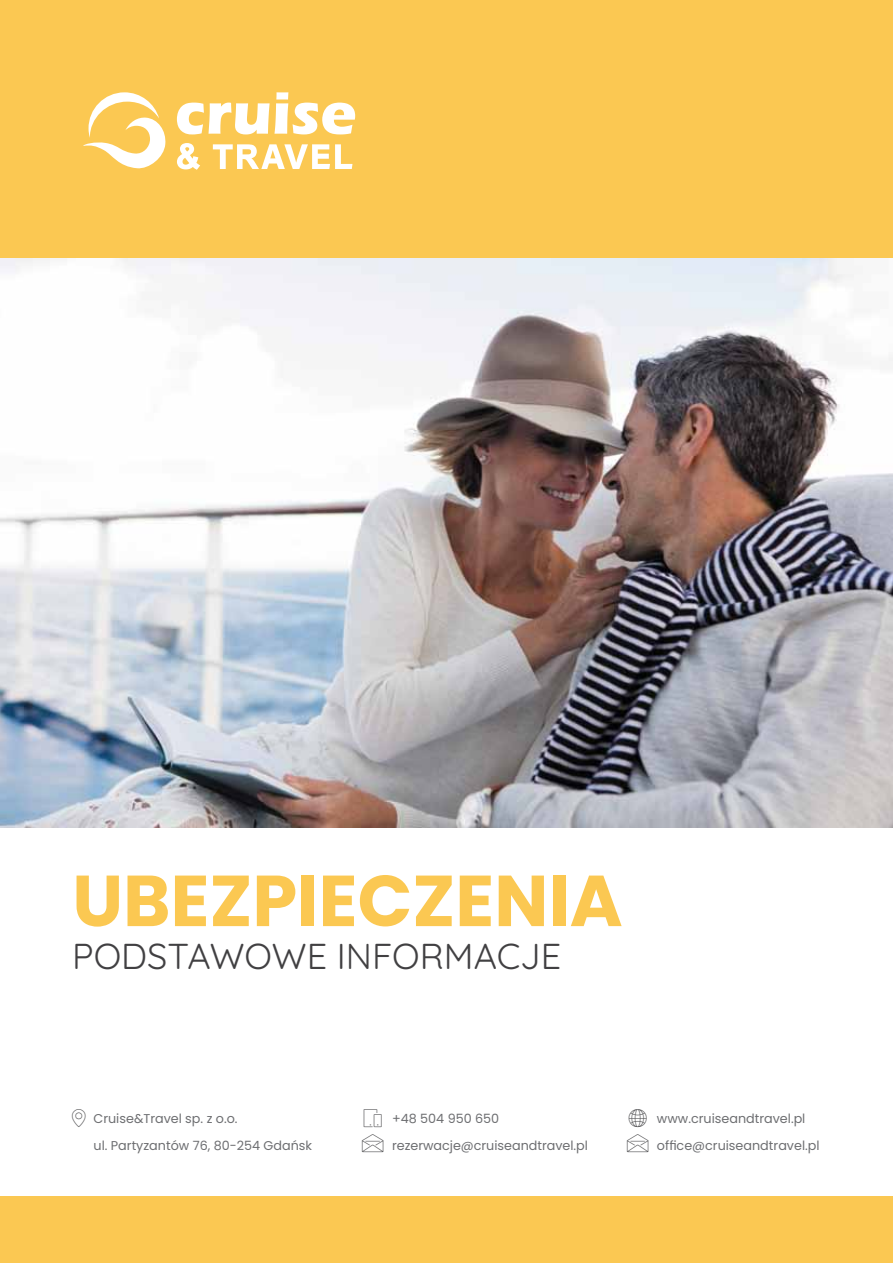
<style>
.page{position:relative;width:893px;height:1263px;background:#fff}
.page>*{position:absolute;margin:0;border:0;box-sizing:border-box;transform-origin:0 0}
.t1{font:700 72px "Poppins";color:#fbc852}
.t2{font:36px "Quicksand";color:#414042}
.t3{font:12.75px/27px "Poppins";color:#6d6e71}
</style>
<div class="page">
<img style="left:0;top:257px;width:893px;height:570px">
<div style="left:0;top:0;width:893px;height:257px;background:#fbc852"></div>
<div style="left:0;top:1197px;width:893px;height:66px;background:#fbc852"></div>
<svg style="left:83px;top:92px;width:83px;height:77px"></svg>
<svg style="left:177px;top:92px;width:178px;height:42px"></svg>
<svg style="left:177px;top:143px;width:23px;height:27px"></svg>
<svg style="left:213px;top:144px;width:139px;height:25px"></svg>
<h1 class="t1" style="left:72px;top:859px;width:552px">UBEZPIECZENIA</h1>
<h2 class="t2" style="left:72px;top:929px;width:491px">PODSTAWOWE INFORMACJE</h2>
<p class="t3" style="left:94px;top:1105px;width:220px">Cruise&amp;Travel sp. z o.o.<br>ul. Partyzantów 76, 80-254 Gdańsk</p>
<p class="t3" style="left:657px;top:1105px;width:164px">www.cruiseandtravel.pl office@cruiseandtravel.pl</p>
<p class="t3" style="left:392px;top:1105px;width:197px">+48 504 950 650 rezerwacje@cruiseandtravel.pl</p>
</div>
